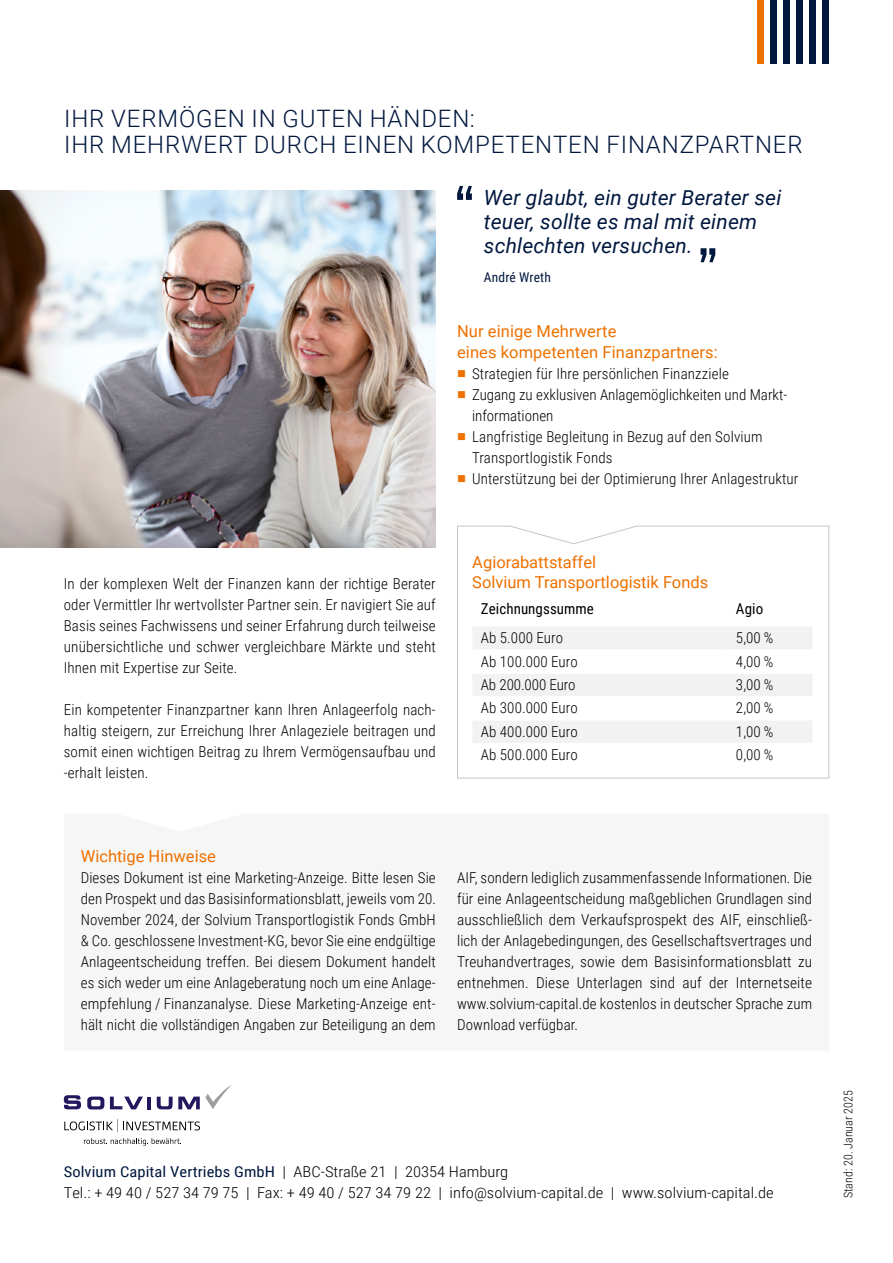
<style>
.page{position:relative;width:893px;height:1263px;background:#fff}
.page>*{position:absolute;margin:0;border:0;box-sizing:border-box;transform-origin:0 0}
.t1{font:300 24px/25.5px "Roboto";letter-spacing:.035em;color:#00173e}
.t2{font:italic 21px/24px "Roboto";letter-spacing:.01em;color:#00173e}
.t3{font:16.5px/19.5px "Roboto";color:#ee7100}
.t4{font:300 15px/21px "Roboto Condensed";letter-spacing:.005em;color:#000;text-align:justify}
.t5{font:300 15px/21px "Roboto Condensed";letter-spacing:.005em;color:#000;scale:1.1 1}
.t6{font:15px "Roboto Condensed";letter-spacing:.005em;color:#000}
.t7{font:13.5px "Roboto Condensed";letter-spacing:.01em;color:#00173e}
.t8{font:300 12px "Roboto Condensed";color:#000}
.s1{color:#ee7100}
.s2{font-weight:400;color:#00173e}
</style>
<div class="page">
<svg style="left:457px;top:525px;width:373px;height:254px"></svg>
<svg style="left:457px;top:186px;width:15px;height:14px"></svg>
<svg style="left:701px;top:248px;width:14px;height:14px"></svg>
<div style="left:757px;top:0;width:6px;height:64px;background:#ee7100"></div>
<div style="left:770px;top:0;width:7px;height:64px;background:#00173e"></div>
<div style="left:783px;top:0;width:7px;height:64px;background:#00173e"></div>
<div style="left:796px;top:0;width:7px;height:64px;background:#00173e"></div>
<div style="left:809px;top:0;width:7px;height:64px;background:#00173e"></div>
<div style="left:823px;top:0;width:6px;height:64px;background:#00173e"></div>
<img style="left:0;top:190px;width:436px;height:357px">
<svg style="left:64px;top:1095px;width:17px;height:14px"></svg>
<svg style="left:87px;top:1096px;width:17px;height:13px"></svg>
<svg style="left:110px;top:1096px;width:33px;height:13px"></svg>
<hr style="left:147px;top:1097px;width:4px;height:12px;background:#23175e">
<svg style="left:157px;top:1085px;width:75px;height:24px"></svg>
<svg style="left:64px;top:1119px;width:136px;height:13px"></svg>
<svg style="left:84px;top:1138px;width:97px;height:7px"></svg>
<h1 class="t1" style="left:64px;top:105px;width:740px">IHR VERMÖGEN IN GUTEN HÄNDEN:<br>IHR MEHRWERT DURCH EINEN KOMPETENTEN FINANZPARTNER</h1>
<h2 class="t2" style="left:484px;top:185px;width:299px">Wer glaubt, ein guter Berater sei teuer, sollte es mal mit einem schlechten versuchen.</h2>
<p class="t7" style="left:484px;top:268px;width:68px">André Wreth</p>
<p class="t3" style="left:457px;top:320px;width:262px;line-height:21px">Nur einige Mehrwerte<br>eines kompetenten Finanzpartners:</p>
<p class="t4" style="left:457px;top:363px;width:273px"><span class="s1">■</span> Strategien für Ihre persönlichen Finanzziele</p>
<p class="t4" style="left:472px;top:384px;width:317px;text-indent:-15px"><span class="s1">■</span> Zugang zu exklusiven Anlagemöglichkeiten und Markt&shy;informationen</p>
<p class="t4" style="left:472px;top:426px;width:292px;text-indent:-15px"><span class="s1">■</span> Langfristige Begleitung in Bezug auf den Solvium<br>Transportlogistik Fonds</p>
<p class="t4" style="left:457px;top:468px;width:343px"><span class="s1">■</span> Unterstützung bei der Optimierung Ihrer Anlagestruktur</p>
<p class="t4" style="left:64px;top:573px;width:374px">In der komplexen Welt der Finanzen kann der richtige Berater oder Vermittler Ihr wertvollster Partner sein. Er navigiert Sie auf Basis seines Fachwissens und seiner Erfahrung durch teilweise unübersichtliche und schwer vergleichbare Märkte und steht Ihnen mit Expertise zur Seite.</p>
<p class="t4" style="left:64px;top:699px;width:373px">Ein kompetenter Finanzpartner kann Ihren Anlageerfolg nach&shy;haltig steigern, zur Erreichung Ihrer Anlageziele beitragen und somit einen wichtigen Beitrag zu Ihrem Vermögensaufbau und -erhalt leisten.</p>
<p class="t3" style="left:472px;top:552px;width:237px">Agiorabattstaffel<br>Solvium Transportlogistik Fonds</p>
<p class="t6" style="left:481px;top:598px;width:115px">Zeichnungssumme</p>
<p class="t6" style="left:736px;top:598px;width:29px">Agio</p>
<p class="t4" style="left:481px;top:627px;width:84px">Ab 5.000 Euro</p>
<p class="t4" style="left:736px;top:627px;width:39px">5,00 %</p>
<p class="t4" style="left:481px;top:650px;width:98px">Ab 100.000 Euro</p>
<p class="t4" style="left:736px;top:650px;width:39px">4,00 %</p>
<p class="t4" style="left:481px;top:674px;width:96px">Ab 200.000 Euro</p>
<p class="t4" style="left:736px;top:674px;width:39px">3,00 %</p>
<p class="t4" style="left:481px;top:697px;width:98px">Ab 300.000 Euro</p>
<p class="t4" style="left:736px;top:697px;width:39px">2,00 %</p>
<p class="t4" style="left:481px;top:720px;width:98px">Ab 400.000 Euro</p>
<p class="t4" style="left:736px;top:720px;width:39px">1,00 %</p>
<p class="t4" style="left:481px;top:744px;width:98px">Ab 500.000 Euro</p>
<p class="t4" style="left:736px;top:744px;width:39px">0,00 %</p>
<p class="t3" style="left:81px;top:846px;width:137px">Wichtige Hinweise</p>
<p class="t4" style="left:81px;top:867px;width:357px">Dieses Dokument ist eine Marketing-Anzeige. Bitte lesen Sie den Prospekt und das Basisinformationsblatt, jeweils vom 20.<br>November 2024, der Solvium Transportlogistik Fonds GmbH &amp; Co. geschlossene Investment-KG, bevor Sie eine endgültige Anlageentscheidung treffen. Bei diesem Dokument handelt es sich weder um eine Anlageberatung noch um eine Anlage&shy;empfehlung / Finanzanalyse. Diese Marketing-Anzeige ent&shy;hält nicht die vollständigen Angaben zur Beteiligung an dem</p>
<p class="t4" style="left:457px;top:867px;width:357px">AIF, sondern lediglich zusammenfassende Informationen. Die für eine Anlageentscheidung maßgeblichen Grundlagen sind ausschließlich dem Verkaufsprospekt des AIF, einschließ&shy;lich der Anlagebedingungen, des Gesellschaftsvertrages und Treuhandvertrages, sowie dem Basisinformationsblatt zu entnehmen. Diese Unterlagen sind auf der Internetseite www.solvium-capital.de kostenlos in deutscher Sprache zum Download verfügbar.</p>
<p class="t5" style="left:64px;top:1161px;width:647px"><span class="s2">Solvium Capital Vertriebs GmbH</span> | ABC-Straße 21 | 20354 Hamburg<br>Tel.: + 49 40 / 527 34 79 75 | Fax: + 49 40 / 527 34 79 22 | info@solvium-capital.de | www.solvium-capital.de</p>
<p class="t8" style="left:840px;top:1198px;width:109px;rotate:-90deg">Stand: 20. Januar 2025</p>
</div>
